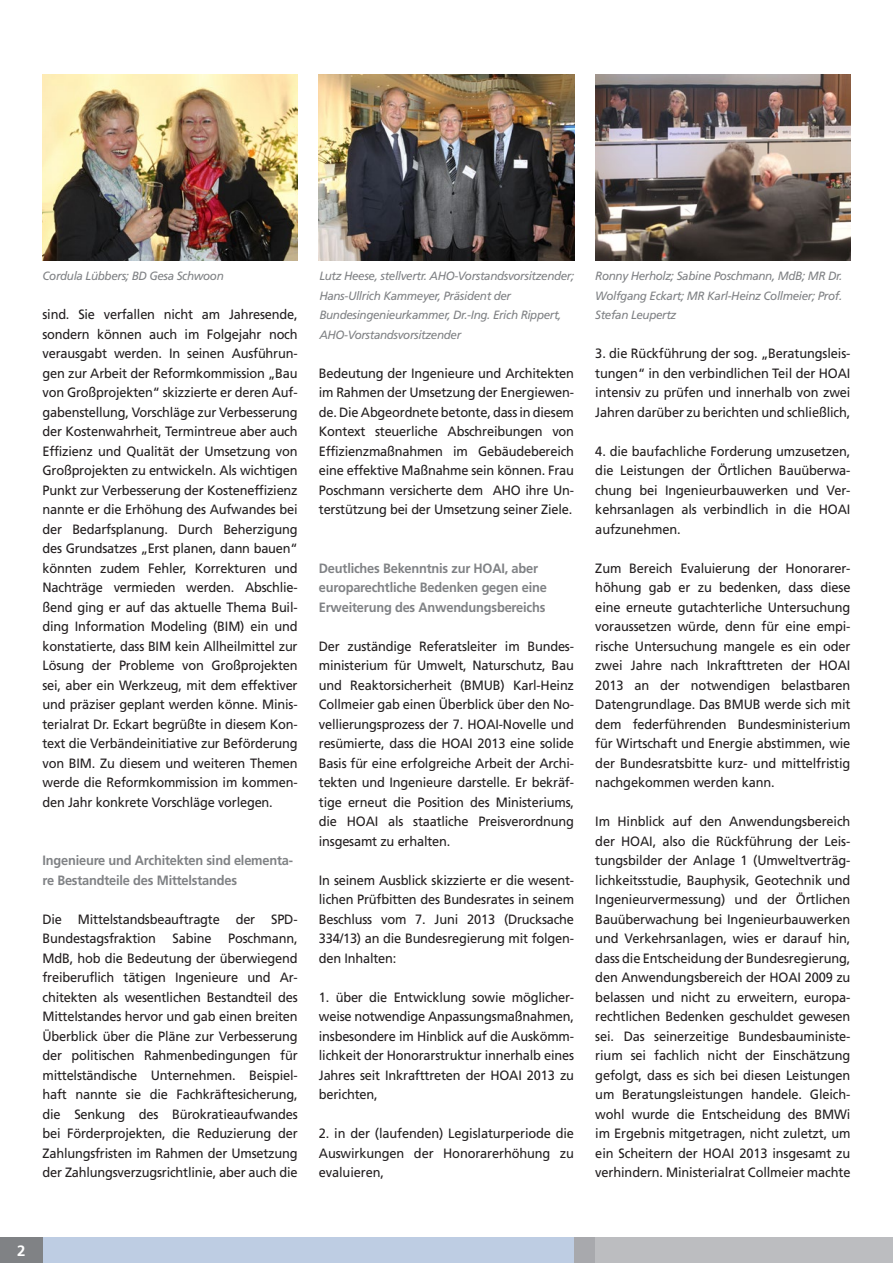
<style>
.page{position:relative;width:893px;height:1263px;background:#fff}
.page>*{position:absolute;margin:0;border:0;box-sizing:border-box;transform-origin:0 0}
.t1{font:700 15px "Frutiger LT Std";color:#fff}
.Fließtext{font:13.5px/19.5px "Frutiger LT Std";letter-spacing:-.015em;color:#231f20;text-align:justify;scale:.95 1}
.Überschr_2{font:700 13.5px/19.5px "Frutiger LT Std";letter-spacing:-.015em;color:#808285;scale:.95 1}
.BU{font:italic 12px/19.5px "Frutiger LT Std";letter-spacing:-.03em;color:#808285}
</style>
<div class="page">
<div style="left:574px;top:1237px;width:21px;height:26px;background:#a8a9ad"></div>
<div style="left:595px;top:1237px;width:298px;height:26px;background:#bcbdc0"></div>
<div style="left:43px;top:1237px;width:531px;height:26px;background:#becde3"></div>
<div style="left:0;top:1237px;width:43px;height:26px;background:#808285"></div>
<img style="left:319px;top:74px;width:255px;height:187px">
<img style="left:42px;top:74px;width:256px;height:187px">
<img style="left:595px;top:74px;width:256px;height:187px">
<p class="BU" style="left:43px;top:266px;width:183px">Cordula Lübbers; BD Gesa Schwoon</p>
<p class="BU" style="left:595px;top:266px;width:249px;text-align:justify">Ronny Herholz; Sabine Poschmann, MdB; MR Dr.<br>Wolfgang Eckart; MR Karl-Heinz Collmeier; Prof.<br>Stefan Leupertz</p>
<p class="BU" style="left:319px;top:266px;width:256px">Lutz Heese, stellvertr. AHO-Vorstandsvorsitzender; Hans-Ullrich Kammeyer, Präsident der Bundesingenieurkammer, Dr.-Ing. Erich Rippert, AHO-Vorstandsvorsitzender</p>
<p class="Fließtext" style="left:43px;top:305px;width:270px">sind. Sie verfallen nicht am Jahresende, sondern können auch im Folgejahr noch verausgabt werden. In seinen Ausführun&shy;gen zur Arbeit der Reformkommission „Bau von Großprojekten“ skizzierte er deren Auf&shy;gabenstellung, Vorschläge zur Verbesserung der Kostenwahrheit, Termintreue aber auch Effizienz und Qualität der Umsetzung von Großprojekten zu entwickeln. Als wichtigen Punkt zur Verbesserung der Kosteneffizienz nannte er die Erhöhung des Aufwandes bei der Bedarfsplanung. Durch Beherzigung des Grundsatzes „Erst planen, dann bauen“ könnten zudem Fehler, Korrekturen und Nachträge vermieden werden. Abschlie&shy;ßend ging er auf das aktuelle Thema Buil&shy;ding Information Modeling (BIM) ein und konstatierte, dass BIM kein Allheilmittel zur Lösung der Probleme von Großprojekten sei, aber ein Werkzeug, mit dem effektiver und präziser geplant werden könne. Minis&shy;terialrat Dr. Eckart begrüßte in diesem Kon&shy;text die Verbändeinitiative zur Beförderung von BIM. Zu diesem und weiteren Themen werde die Reformkommission im kommen&shy;den Jahr konkrete Vorschläge vorlegen.</p>
<p class="Fließtext" style="left:595px;top:344px;width:270px">3. die Rückführung der sog. „Beratungsleis&shy;tungen“ in den verbindlichen Teil der HOAI intensiv zu prüfen und innerhalb von zwei Jahren darüber zu berichten und schließlich,</p>
<p class="Fließtext" style="left:595px;top:441px;width:270px">4. die baufachliche Forderung umzusetzen, die Leistungen der Örtlichen Bauüberwa&shy;chung bei Ingenieurbauwerken und Ver&shy;kehrsanlagen als verbindlich in die HOAI aufzunehmen.</p>
<p class="Fließtext" style="left:595px;top:558px;width:270px">Zum Bereich Evaluierung der Honorarer&shy;höhung gab er zu bedenken, dass diese eine erneute gutachterliche Untersuchung voraussetzen würde, denn für eine empi&shy;rische Untersuchung mangele es ein oder zwei Jahre nach Inkrafttreten der HOAI 2013 an der notwendigen belastbaren Datengrundlage. Das BMUB werde sich mit dem federführenden Bundesministerium für Wirtschaft und Energie abstimmen, wie der Bundesratsbitte kurz- und mittelfristig nachgekommen werden kann.</p>
<p class="Fließtext" style="left:595px;top:812px;width:270px">Im Hinblick auf den Anwendungsbereich der HOAI, also die Rückführung der Leis&shy;tungsbilder der Anlage 1 (Umweltverträg&shy;lichkeitsstudie, Bauphysik, Geotechnik und Ingenieurvermessung) und der Örtlichen Bauüberwachung bei Ingenieurbauwerken und Verkehrsanlagen, wies er darauf hin, dass die Entscheidung der Bundesregierung, den Anwendungsbereich der HOAI 2009 zu belassen und nicht zu erweitern, europa&shy;rechtlichen Bedenken geschuldet gewesen sei. Das seinerzeitige Bundesbauministe&shy;rium sei fachlich nicht der Einschätzung gefolgt, dass es sich bei diesen Leistungen um Beratungsleistungen handele. Gleich&shy;wohl wurde die Entscheidung des BMWi im Ergebnis mitgetragen, nicht zuletzt, um ein Scheitern der HOAI 2013 insgesamt zu verhindern. Ministerialrat Collmeier machte</p>
<p class="Fließtext" style="left:319px;top:363px;width:270px">Bedeutung der Ingenieure und Architekten im Rahmen der Umsetzung der Energiewen&shy;de. Die Abgeordnete betonte, dass in diesem Kontext steuerliche Abschreibungen von Effizienzmaßnahmen im Gebäudebereich eine effektive Maßnahme sein können. Frau Poschmann versicherte dem AHO ihre Un&shy;terstützung bei der Umsetzung seiner Ziele.</p>
<p class="Überschr_2" style="left:319px;top:558px;width:241px">Deutliches Bekenntnis zur HOAI, aber europarechtliche Bedenken gegen eine<br>Erweiterung des Anwendungsbereichs</p>
<p class="Fließtext" style="left:319px;top:636px;width:270px">Der zuständige Referatsleiter im Bundes&shy;ministerium für Umwelt, Naturschutz, Bau und Reaktorsicherheit (BMUB) Karl-Heinz Collmeier gab einen Überblick über den No&shy;vellierungsprozess der 7. HOAI-Novelle und resümierte, dass die HOAI 2013 eine solide Basis für eine erfolgreiche Arbeit der Archi&shy;tekten und Ingenieure darstelle. Er bekräf&shy;tige erneut die Position des Ministeriums, die HOAI als staatliche Preisverordnung insgesamt zu erhalten.</p>
<p class="Fließtext" style="left:319px;top:870px;width:270px">In seinem Ausblick skizzierte er die wesent&shy;lichen Prüfbitten des Bundesrates in seinem Beschluss vom 7. Juni 2013 (Drucksache 334/13) an die Bundesregierung mit folgen&shy;den Inhalten:</p>
<p class="Fließtext" style="left:319px;top:987px;width:270px">1. über die Entwicklung sowie möglicher&shy;weise notwendige Anpassungsmaßnahmen, insbesondere im Hinblick auf die Auskömm&shy;lichkeit der Honorarstruktur innerhalb eines Jahres seit Inkrafttreten der HOAI 2013 zu berichten,</p>
<p class="Fließtext" style="left:319px;top:1124px;width:270px">2. in der (laufenden) Legislaturperiode die Auswirkungen der Honorarerhöhung zu evaluieren,</p>
<p class="Überschr_2" style="left:43px;top:851px;width:265px">Ingenieure und Architekten sind elementa&shy;re Bestandteile des Mittelstandes</p>
<p class="Fließtext" style="left:43px;top:909px;width:270px">Die Mittelstandsbeauftragte der SPD-Bundestagsfraktion Sabine Poschmann, MdB, hob die Bedeutung der überwiegend freiberuflich tätigen Ingenieure und Ar&shy;chitekten als wesentlichen Bestandteil des Mittelstandes hervor und gab einen breiten Überblick über die Pläne zur Verbesserung der politischen Rahmenbedingungen für mittelständische Unternehmen. Beispiel&shy;haft nannte sie die Fachkräftesicherung, die Senkung des Bürokratieaufwandes bei Förderprojekten, die Reduzierung der Zahlungsfristen im Rahmen der Umsetzung der Zahlungsverzugsrichtlinie, aber auch die</p>
<p class="t1" style="left:17px;top:1242px;width:10px">2</p>
</div>
